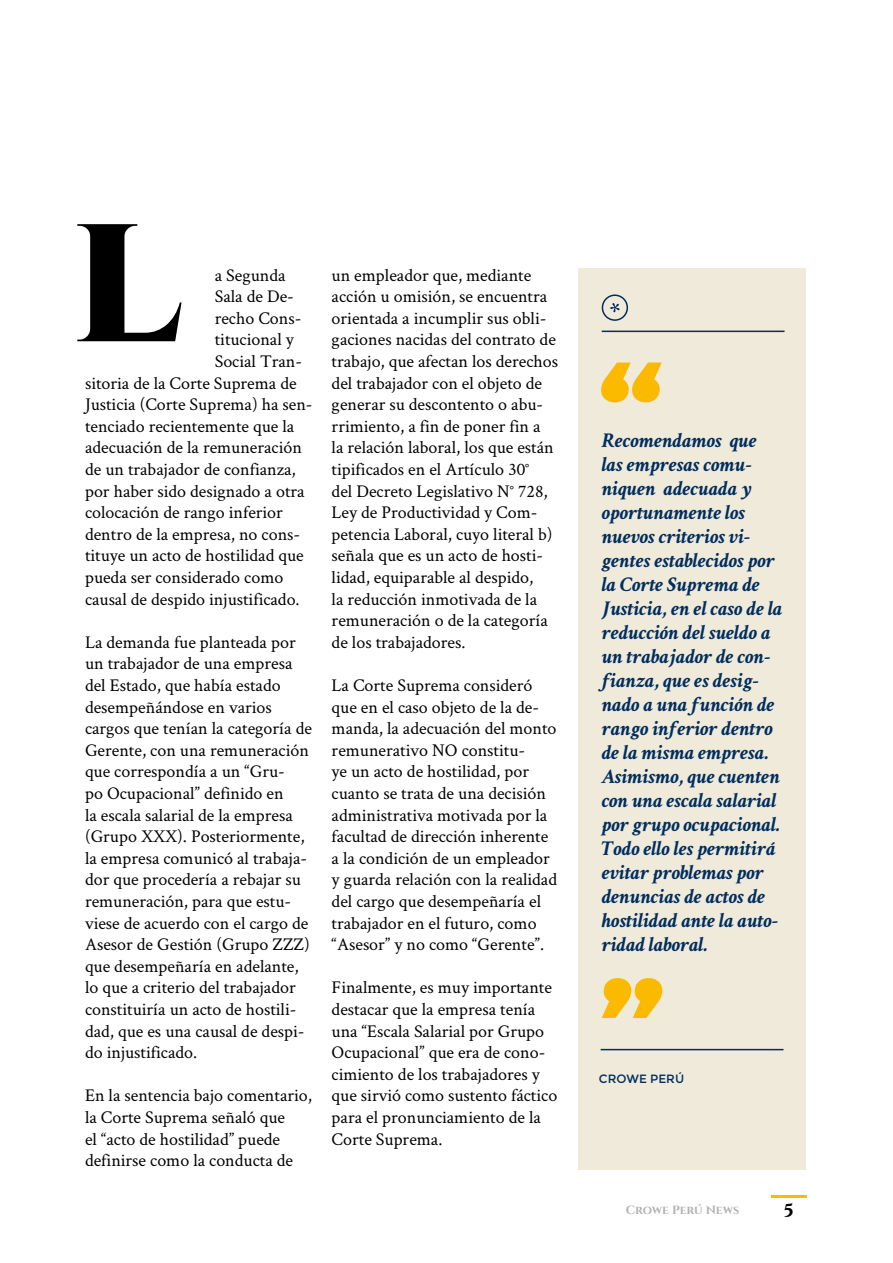
<style>
.page{position:relative;width:893px;height:1263px;background:#fff}
.page>*{position:absolute;margin:0;border:0;box-sizing:border-box;transform-origin:0 0}
.t1{font:900 167.25px "Cinzel";color:#000}
.t2{font:italic 700 21px/24px "Crimson Text";color:#002e5f}
.t3{font:18px/21.6px "Crimson Text";color:#000}
.t4{font:700 18px "Cinzel";color:#000}
.t5{font:700 12px "Cinzel";letter-spacing:-.005em;color:#b3b2b2}
.t6{font:12px "Montserrat";color:#002e5f}
</style>
<div class="page">
<hr style="left:771px;top:1195px;width:36px;height:3px;background:#fbba00">
<div style="left:578px;top:268px;width:228px;height:901px;background:#f0eadb"></div>
<svg style="left:601px;top:362px;width:61px;height:40px"></svg>
<svg style="left:602px;top:978px;width:60px;height:40px"></svg>
<div style="left:602px;top:294px;width:26px;height:27px;border:2px solid #002e5f;border-radius:50%"></div>
<hr style="left:601px;top:1049px;width:182px;height:1px;background:#002e5f">
<hr style="left:602px;top:331px;width:182px;height:1px;background:#002e5f">
<svg style="left:610px;top:303px;width:10px;height:9px"></svg>
<h1 class="t1" style="left:72px;top:179px;width:111px">L</h1>
<p class="t3" style="left:215px;top:263px;width:72px">a Segunda</p>
<p class="t3" style="left:215px;top:285px;width:81px">Sala de De-</p>
<p class="t3" style="left:215px;top:306px;width:88px">recho Cons-</p>
<p class="t3" style="left:215px;top:328px;width:81px">titucional y</p>
<p class="t3" style="left:215px;top:350px;width:89px">Social Tran-</p>
<p class="t3" style="left:85px;top:371px;width:213px">sitoria de la Corte Suprema de</p>
<p class="t3" style="left:85px;top:393px;width:229px">Justicia (Corte Suprema) ha sen-</p>
<p class="t3" style="left:85px;top:414px;width:211px">tenciado recientemente que la</p>
<p class="t3" style="left:85px;top:436px;width:218px">adecuación de la remuneración</p>
<p class="t3" style="left:85px;top:458px;width:212px">de un trabajador de confianza,</p>
<p class="t3" style="left:85px;top:479px;width:221px">por haber sido designado a otra</p>
<p class="t3" style="left:85px;top:501px;width:199px">colocación de rango inferior</p>
<p class="t3" style="left:85px;top:522px;width:217px">dentro de la empresa, no cons-</p>
<p class="t3" style="left:85px;top:544px;width:220px">tituye un acto de hostilidad que</p>
<p class="t3" style="left:85px;top:566px;width:200px">pueda ser considerado como</p>
<p class="t3" style="left:85px;top:587px;width:216px">causal de despido injustificado.</p>
<p class="t3" style="left:85px;top:630px;width:228px">La demanda fue planteada por un trabajador de una empresa del Estado, que había estado desempeñándose en varios cargos que tenían la categoría de<br>Gerente, con una remuneración que correspondía a un “Gru-<br>po Ocupacional” definido en<br>la escala salarial de la empresa (Grupo XXX). Posteriormente, la empresa comunicó al trabaja&shy;dor que procedería a rebajar su remuneración, para que estu&shy;viese de acuerdo con el cargo de<br>Asesor de Gestión (Grupo ZZZ) que desempeñaría en adelante, lo que a criterio del trabajador constituiría un acto de hostili&shy;dad, que es una causal de despi&shy;do injustificado.</p>
<p class="t3" style="left:85px;top:1084px;width:229px">En la sentencia bajo comentario, la Corte Suprema señaló que<br>el “acto de hostilidad” puede definirse como la conducta de</p>
<p class="t3" style="left:332px;top:263px;width:228px">un empleador que, mediante acción u omisión, se encuentra orientada a incumplir sus obli&shy;gaciones nacidas del contrato de trabajo, que afectan los derechos del trabajador con el objeto de generar su descontento o abu&shy;rrimiento, a fin de poner fin a<br>la relación laboral, los que están tipificados en el Artículo 30°<br>del Decreto Legislativo N° 728,<br>Ley de Productividad y Com&shy;petencia Laboral, cuyo literal b) señala que es un acto de hosti&shy;lidad, equiparable al despido,<br>la reducción inmotivada de la remuneración o de la categoría de los trabajadores.</p>
<p class="t3" style="left:332px;top:674px;width:227px">La Corte Suprema consideró que en el caso objeto de la de&shy;manda, la adecuación del monto remunerativo NO constitu-<br>ye un acto de hostilidad, por cuanto se trata de una decisión administrativa motivada por la facultad de dirección inherente a la condición de un empleador y guarda relación con la realidad del cargo que desempeñaría el trabajador en el futuro, como “Asesor” y no como “Gerente”.</p>
<p class="t3" style="left:332px;top:976px;width:227px">Finalmente, es muy importante destacar que la empresa tenía una “Escala Salarial por Grupo<br>Ocupacional” que era de cono&shy;cimiento de los trabajadores y que sirvió como sustento fáctico para el pronunciamiento de la<br>Corte Suprema.</p>
<p class="t2" style="left:602px;top:428px;width:182px">Recomendamos que las empresas comu&shy;niquen adecuada y oportunamente los nuevos criterios vi&shy;gentes establecidos por la Corte Suprema de<br>Justicia, en el caso de la reducción del sueldo a un trabajador de con&shy;fianza, que es desig&shy;nado a una función de rango inferior dentro de la misma empresa.<br>Asimismo, que cuenten con una escala salarial por grupo ocupacional.<br>Todo ello les permitirá evitar problemas por denuncias de actos de hostilidad ante la auto&shy;ridad laboral.</p>
<p class="t6" style="left:599px;top:1071px;width:87px">CROWE PERÚ</p>
<p class="t5" style="left:626px;top:1202px;width:115px">Crowe Perú News</p>
<p class="t4" style="left:784px;top:1199px;width:11px">5</p>
</div>
